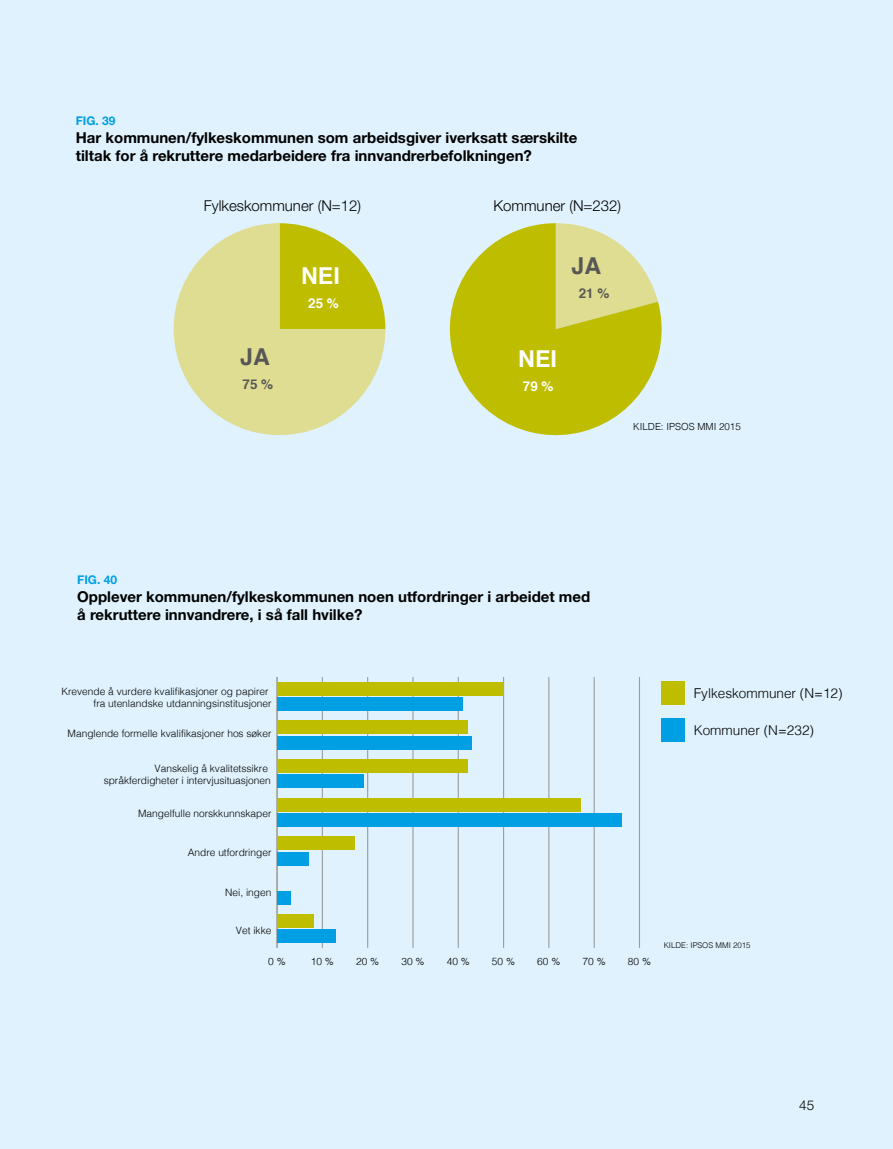
<style>
.page{position:relative;width:893px;height:1149px;background:#fff}
.page>*{position:absolute;margin:0;border:0;box-sizing:border-box;transform-origin:0 0}
.t1{font:700 23.25px "Helvetica";color:#fff}
.t2{font:700 23.25px "Helvetica";color:#575756}
.t3{font:700 15px/18px "Helvetica Neue";color:#000}
.t4{font:300 15px "Helvetica Neue";color:#000}
.t5{font:300 13.5px "Helvetica";color:#000}
.t6{font:700 13.5px "Helvetica";color:#575756}
.t7{font:700 13.5px "Helvetica";color:#fff}
.t8{font:300 13.5px "Helvetica Neue";color:#000}
.t9{font:700 12px "Helvetica Neue";color:#009fe3}
.t10{font:300 10.2px/12.1px "Helvetica";color:#000;text-align:right}
.t11{font:300 9.75px "Helvetica";color:#000}
.t12{font:300 7.95px "Helvetica";color:#000}
</style>
<div class="page">
<div style="left:0;top:0;width:893px;height:1148px;background:#dff2fd"></div>
<svg style="left:174px;top:223px;width:211px;height:212px;fill:#dedd91"></svg>
<svg style="left:449px;top:223px;width:213px;height:213px;fill:#bebd00"></svg>
<div style="left:661px;top:681px;width:23px;height:23px;background:#bebd00"></div>
<div style="left:661px;top:718px;width:23px;height:23px;background:#009fe3"></div>
<hr style="left:322px;top:676px;width:1px;height:271px;background:#9d9d9c">
<hr style="left:367px;top:676px;width:1px;height:271px;background:#9d9d9c">
<hr style="left:412px;top:676px;width:2px;height:271px;background:#9d9d9c">
<hr style="left:458px;top:676px;width:1px;height:271px;background:#9d9d9c">
<hr style="left:503px;top:676px;width:1px;height:271px;background:#9d9d9c">
<hr style="left:548px;top:676px;width:1px;height:271px;background:#9d9d9c">
<hr style="left:594px;top:676px;width:1px;height:271px;background:#9d9d9c">
<hr style="left:639px;top:676px;width:1px;height:271px;background:#9d9d9c">
<hr style="left:276px;top:676px;width:2px;height:271px;background:#9d9d9c">
<div style="left:277px;top:697px;width:186px;height:13px;background:#009fe3"></div>
<div style="left:277px;top:735px;width:195px;height:14px;background:#009fe3"></div>
<div style="left:277px;top:774px;width:86px;height:14px;background:#009fe3"></div>
<div style="left:277px;top:813px;width:344px;height:13px;background:#009fe3"></div>
<div style="left:277px;top:851px;width:32px;height:14px;background:#009fe3"></div>
<div style="left:277px;top:890px;width:14px;height:14px;background:#009fe3"></div>
<div style="left:277px;top:928px;width:59px;height:14px;background:#009fe3"></div>
<div style="left:277px;top:681px;width:227px;height:14px;background:#bebd00"></div>
<div style="left:277px;top:720px;width:190px;height:14px;background:#bebd00"></div>
<div style="left:277px;top:758px;width:190px;height:14px;background:#bebd00"></div>
<div style="left:277px;top:797px;width:304px;height:14px;background:#bebd00"></div>
<div style="left:277px;top:836px;width:77px;height:14px;background:#bebd00"></div>
<div style="left:277px;top:913px;width:36px;height:14px;background:#bebd00"></div>
<p class="t9" style="left:76px;top:114px;width:41px">FIG. 39</p>
<h2 class="t3" style="left:76px;top:129px;width:503px">Har kommunen/fylkeskommunen som arbeidsgiver iverksatt særskilte tiltak for å rekruttere medarbeidere fra innvandrerbefolkningen?</h2>
<h2 class="t4" style="left:204px;top:196px;width:159px">Fylkeskommuner (N=12)</h2>
<h2 class="t4" style="left:494px;top:196px;width:129px">Kommuner (N=232)</h2>
<h1 class="t2" style="left:240px;top:337px;width:31px">JA</h1>
<h3 class="t6" style="left:243px;top:373px;width:32px">75 %</h3>
<h1 class="t1" style="left:301px;top:257px;width:40px">NEI</h1>
<h3 class="t7" style="left:308px;top:292px;width:32px">25 %</h3>
<h1 class="t2" style="left:572px;top:247px;width:31px">JA</h1>
<h3 class="t6" style="left:579px;top:282px;width:32px">21 %</h3>
<h1 class="t1" style="left:518px;top:340px;width:40px">NEI</h1>
<h3 class="t7" style="left:523px;top:375px;width:32px">79 %</h3>
<p class="t11" style="left:633px;top:418px;width:109px">KILDE: IPSOS MMI 2015</p>
<p class="t9" style="left:77px;top:572px;width:41px">FIG. 40</p>
<h2 class="t3" style="left:77px;top:587px;width:514px">Opplever kommunen/fylkeskommunen noen utfordringer i arbeidet med å rekruttere innvandrere, i så fall hvilke?</h2>
<p class="t10" style="left:61px;top:684px;width:212px">Krevende å vurdere kvalifikasjoner og papirer fra utenlandske utdanningsinstitusjoner</p>
<p class="t10" style="left:68px;top:726px;width:205px">Manglende formelle kvalifikasjoner hos søker</p>
<p class="t10" style="left:104px;top:761px;width:169px">Vanskelig å kvalitetssikre språkferdigheter i intervjusituasjonen</p>
<p class="t10" style="left:138px;top:805px;width:135px">Mangelfulle norskkunnskaper</p>
<p class="t10" style="left:188px;top:845px;width:85px">Andre utfordringer</p>
<p class="t10" style="left:225px;top:885px;width:48px">Nei, ingen</p>
<p class="t10" style="left:236px;top:923px;width:37px">Vet ikke</p>
<h3 class="t5" style="left:694px;top:681px;width:150px">Fylkeskommuner (N=12)</h3>
<h3 class="t5" style="left:694px;top:718px;width:122px">Kommuner (N=232)</h3>
<p class="t12" style="left:664px;top:938px;width:88px">KILDE: IPSOS MMI 2015</p>
<p class="t10" style="left:268px;top:954px;width:19px">0 %</p>
<p class="t10" style="left:311px;top:954px;width:25px">10 %</p>
<p class="t10" style="left:356px;top:954px;width:25px">20 %</p>
<p class="t10" style="left:401px;top:954px;width:25px">30 %</p>
<p class="t10" style="left:447px;top:954px;width:25px">40 %</p>
<p class="t10" style="left:492px;top:954px;width:25px">50 %</p>
<p class="t10" style="left:537px;top:954px;width:25px">60 %</p>
<p class="t10" style="left:583px;top:954px;width:25px">70 %</p>
<p class="t10" style="left:628px;top:954px;width:25px">80 %</p>
<h3 class="t8" style="left:799px;top:1096px;width:17px">45</h3>
</div>
